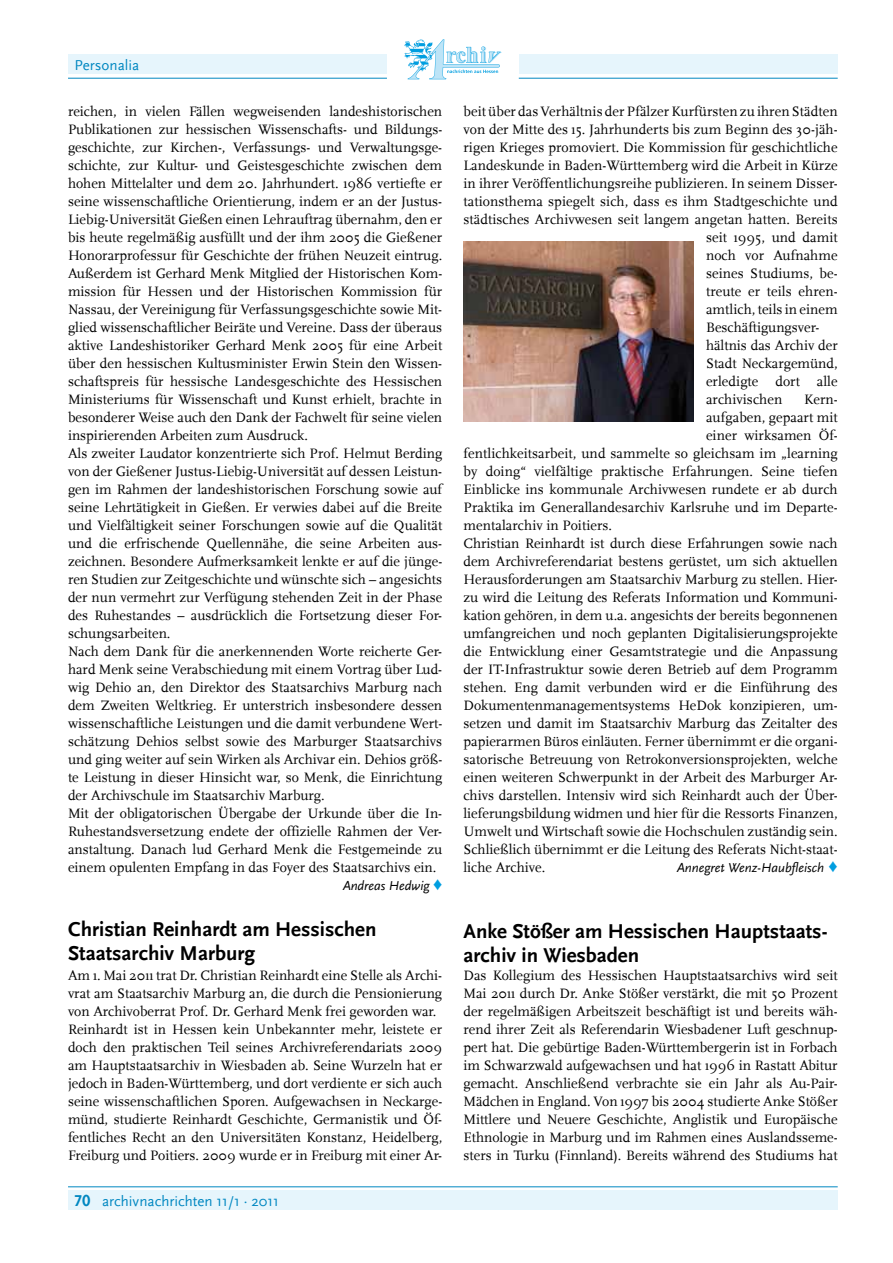
<style>
.page{position:relative;width:893px;height:1263px;background:#fff}
.page>*{position:absolute;margin:0;border:0;box-sizing:border-box;transform-origin:0 0}
.t1{font:700 21px/24px "Scala Sans LF";color:#000}
.t2{font:700 21px/24px "Scala Sans";color:#000}
.t3{font:15px "Scala Sans";color:#0087c1}
.t4{font:14.25px/18px "Scala";color:#000}
.t5{font:italic 13.5px "Scala Sans";color:#000}
.s1{font-family:"Arial";font-weight:700;font-style:normal;font-size:18px;color:#009ee0}
.s2{font-family:"Scala Sans LF";font-weight:700;font-size:16.5px}
</style>
<div class="page">
<hr style="left:68px;top:78px;width:319px;height:1px;background:#0087c1">
<div style="left:519px;top:54px;width:319px;height:20px;background:#e6f5fc"></div>
<hr style="left:519px;top:78px;width:319px;height:1px;background:#0087c1">
<hr style="left:68px;top:1186px;width:770px;height:1px;background:#0087c1">
<div style="left:68px;top:1191px;width:770px;height:19px;background:#e6f5fc"></div>
<div style="left:68px;top:54px;width:319px;height:20px;background:#e6f5fc"></div>
<svg style="left:404px;top:39px;width:98px;height:40px"></svg>
<img style="left:463px;top:242px;width:230px;height:180px">
<p class="t3" style="left:74px;top:57px;width:66px">Personalia</p>
<p class="t4" style="left:68px;top:102px;width:376px">reichen, in vielen Fällen wegweisenden landeshistorischen Publikationen zur hessischen Wissenschafts- und Bildungs&shy;geschichte, zur Kirchen-, Verfassungs- und Verwaltungsge&shy;schichte, zur Kultur- und Geistesgeschichte zwischen dem hohen Mittelalter und dem 20. Jahrhundert. 1986 vertiefte er seine wissenschaftliche Orientierung, indem er an der Justus-Liebig-Universität Gießen einen Lehrauftrag übernahm, den er bis heute regelmäßig ausfüllt und der ihm 2005 die Gießener Honorarprofessur für Geschichte der frühen Neuzeit eintrug.<br>Außerdem ist Gerhard Menk Mitglied der Historischen Kom&shy;mission für Hessen und der Historischen Kommission für Nassau, der Vereinigung für Verfassungsgeschichte sowie Mit&shy;glied wissenschaftlicher Beiräte und Vereine. Dass der überaus aktive Landeshistoriker Gerhard Menk 2005 für eine Arbeit über den hessischen Kultusminister Erwin Stein den Wissen&shy;schaftspreis für hessische Landesgeschichte des Hessischen Ministeriums für Wissenschaft und Kunst erhielt, brachte in besonderer Weise auch den Dank der Fachwelt für seine vielen inspirierenden Arbeiten zum Ausdruck.<br>Als zweiter Laudator konzentrierte sich Prof. Helmut Berding von der Gießener Justus-Liebig-Universität auf dessen Leistun&shy;gen im Rahmen der landeshistorischen Forschung sowie auf seine Lehrtätigkeit in Gießen. Er verwies dabei auf die Breite und Vielfältigkeit seiner Forschungen sowie auf die Qualität und die erfrischende Quellennähe, die seine Arbeiten aus&shy;zeichnen. Besondere Aufmerksamkeit lenkte er auf die jünge&shy;ren Studien zur Zeitgeschichte und wünschte sich – angesichts der nun vermehrt zur Verfügung stehenden Zeit in der Phase des Ruhestandes – ausdrücklich die Fortsetzung dieser For&shy;schungsarbeiten.<br>Nach dem Dank für die anerkennenden Worte reicherte Ger&shy;hard Menk seine Verabschiedung mit einem Vortrag über Lud&shy;wig Dehio an, den Direktor des Staatsarchivs Marburg nach dem Zweiten Weltkrieg. Er unterstrich insbesondere dessen wissenschaftliche Leistungen und die damit verbundene Wert&shy;schätzung Dehios selbst sowie des Marburger Staatsarchivs und ging weiter auf sein Wirken als Archivar ein. Dehios größ&shy;te Leistung in dieser Hinsicht war, so Menk, die Einrichtung der Archivschule im Staatsarchiv Marburg.<br>Mit der obligatorischen Übergabe der Urkunde über die In-Ruhestandsversetzung endete der offizielle Rahmen der Ver&shy;anstaltung. Danach lud Gerhard Menk die Festgemeinde zu einem opulenten Empfang in das Foyer des Staatsarchivs ein.</p>
<p class="t5" style="left:343px;top:878px;width:101px">Andreas Hedwig <span class="s1">♦</span></p>
<h1 class="t2" style="left:68px;top:917px;width:310px">Christian Reinhardt am Hessischen<br>Staatsarchiv Marburg</h1>
<h1 class="t1" style="left:463px;top:919px;width:365px">Anke Stößer am Hessischen Hauptstaats&shy;archiv in Wiesbaden</h1>
<p class="t4" style="left:463px;top:102px;width:376px">beit über das Verhältnis der Pfälzer Kurfürsten zu ihren Städten</p>
<p class="t4" style="left:463px;top:120px;width:376px">von der Mitte des 15. Jahrhunderts bis zum Beginn des 30-jäh-</p>
<p class="t4" style="left:463px;top:138px;width:376px">rigen Krieges promoviert. Die Kommission für geschichtliche</p>
<p class="t4" style="left:463px;top:156px;width:376px">Landeskunde in Baden-Württemberg wird die Arbeit in Kürze</p>
<p class="t4" style="left:463px;top:174px;width:376px">in ihrer Veröffentlichungsreihe publizieren. In seinem Disser-</p>
<p class="t4" style="left:463px;top:192px;width:376px">tationsthema spiegelt sich, dass es ihm Stadtgeschichte und</p>
<p class="t4" style="left:463px;top:210px;width:376px">städtisches Archivwesen seit langem angetan hatten. Bereits</p>
<p class="t4" style="left:706px;top:228px;width:133px">seit 1995, und damit</p>
<p class="t4" style="left:706px;top:246px;width:133px">noch vor Aufnahme</p>
<p class="t4" style="left:706px;top:264px;width:133px">seines Studiums, be-</p>
<p class="t4" style="left:706px;top:282px;width:133px">treute er teils ehren-</p>
<p class="t4" style="left:706px;top:300px;width:133px">amtlich, teils in einem</p>
<p class="t4" style="left:706px;top:318px;width:115px">Beschäftigungsver-</p>
<p class="t4" style="left:706px;top:336px;width:133px">hältnis das Archiv der</p>
<p class="t4" style="left:706px;top:354px;width:133px">Stadt Neckargemünd,</p>
<p class="t4" style="left:706px;top:372px;width:133px">erledigte dort alle</p>
<p class="t4" style="left:706px;top:390px;width:78px">archivischen</p>
<p class="t4" style="left:804px;top:390px;width:35px">Kern-</p>
<p class="t4" style="left:706px;top:408px;width:133px">aufgaben, gepaart mit</p>
<p class="t4" style="left:706px;top:426px;width:133px">einer wirksamen Öf-</p>
<p class="t4" style="left:463px;top:444px;width:376px">fentlichkeitsarbeit, und sammelte so gleichsam im „learning</p>
<p class="t4" style="left:463px;top:462px;width:376px">by doing“ vielfältige praktische Erfahrungen. Seine tiefen</p>
<p class="t4" style="left:463px;top:480px;width:376px">Einblicke ins kommunale Archivwesen rundete er ab durch</p>
<p class="t4" style="left:463px;top:498px;width:376px">Praktika im Generallandesarchiv Karlsruhe und im Departe-</p>
<p class="t4" style="left:463px;top:516px;width:150px">mentalarchiv in Poitiers.</p>
<p class="t4" style="left:463px;top:534px;width:376px">Christian Reinhardt ist durch diese Erfahrungen sowie nach</p>
<p class="t4" style="left:463px;top:552px;width:376px">dem Archivreferendariat bestens gerüstet, um sich aktuellen</p>
<p class="t4" style="left:463px;top:570px;width:376px">Herausforderungen am Staatsarchiv Marburg zu stellen. Hier-</p>
<p class="t4" style="left:463px;top:588px;width:376px">zu wird die Leitung des Referats Information und Kommuni-</p>
<p class="t4" style="left:463px;top:606px;width:376px">kation gehören, in dem u.a. angesichts der bereits begonnenen</p>
<p class="t4" style="left:463px;top:624px;width:376px">umfangreichen und noch geplanten Digitalisierungsprojekte</p>
<p class="t4" style="left:463px;top:642px;width:376px">die Entwicklung einer Gesamtstrategie und die Anpassung</p>
<p class="t4" style="left:463px;top:660px;width:376px">der IT-Infrastruktur sowie deren Betrieb auf dem Programm</p>
<p class="t4" style="left:463px;top:678px;width:376px">stehen. Eng damit verbunden wird er die Einführung des</p>
<p class="t4" style="left:463px;top:696px;width:376px">Dokumentenmanagementsystems HeDok konzipieren, um-</p>
<p class="t4" style="left:463px;top:714px;width:376px">setzen und damit im Staatsarchiv Marburg das Zeitalter des</p>
<p class="t4" style="left:463px;top:732px;width:376px">papierarmen Büros einläuten. Ferner übernimmt er die organi-</p>
<p class="t4" style="left:463px;top:750px;width:376px">satorische Betreuung von Retrokonversionsprojekten, welche</p>
<p class="t4" style="left:463px;top:768px;width:376px">einen weiteren Schwerpunkt in der Arbeit des Marburger Ar-</p>
<p class="t4" style="left:463px;top:786px;width:376px">chivs darstellen. Intensiv wird sich Reinhardt auch der Über-</p>
<p class="t4" style="left:463px;top:804px;width:376px">lieferungsbildung widmen und hier für die Ressorts Finanzen,</p>
<p class="t4" style="left:463px;top:822px;width:376px">Umwelt und Wirtschaft sowie die Hochschulen zuständig sein.</p>
<p class="t4" style="left:463px;top:840px;width:376px">Schließlich übernimmt er die Leitung des Referats Nicht-staat-</p>
<p class="t4" style="left:463px;top:858px;width:83px">liche Archive.</p>
<p class="t5" style="left:677px;top:860px;width:162px">Annegret Wenz-Haubfleisch <span class="s1">♦</span></p>
<p class="t4" style="left:68px;top:966px;width:376px">Am 1. Mai 2011 trat Dr. Christian Reinhardt eine Stelle als Archi&shy;vrat am Staatsarchiv Marburg an, die durch die Pensionierung von Archivoberrat Prof. Dr. Gerhard Menk frei geworden war.<br>Reinhardt ist in Hessen kein Unbekannter mehr, leistete er doch den praktischen Teil seines Archivreferendariats 2009 am Hauptstaatsarchiv in Wiesbaden ab. Seine Wurzeln hat er jedoch in Baden-Württemberg, und dort verdiente er sich auch seine wissenschaftlichen Sporen. Aufgewachsen in Neckarge&shy;münd, studierte Reinhardt Geschichte, Germanistik und Öf&shy;fentliches Recht an den Universitäten Konstanz, Heidelberg, Freiburg und Poitiers. 2009 wurde er in Freiburg mit einer Ar-</p>
<p class="t3" style="left:74px;top:1192px;width:206px"><span class="s2">70</span> archivnachrichten 11/1 · 2011</p>
<p class="t4" style="left:463px;top:966px;width:376px;text-align:justify">Das Kollegium des Hessischen Hauptstaatsarchivs wird seit Mai 2011 durch Dr. Anke Stößer verstärkt, die mit 50 Prozent der regelmäßigen Arbeitszeit beschäftigt ist und bereits wäh&shy;rend ihrer Zeit als Referendarin Wiesbadener Luft geschnup&shy;pert hat. Die gebürtige Baden-Württembergerin ist in Forbach im Schwarzwald aufgewachsen und hat 1996 in Rastatt Abitur gemacht. Anschließend verbrachte sie ein Jahr als Au-Pair-Mädchen in England. Von 1997 bis 2004 studierte Anke Stößer Mittlere und Neuere Geschichte, Anglistik und Europäische Ethnologie in Marburg und im Rahmen eines Auslandsseme&shy;sters in Turku (Finnland). Bereits während des Studiums hat</p>
</div>
